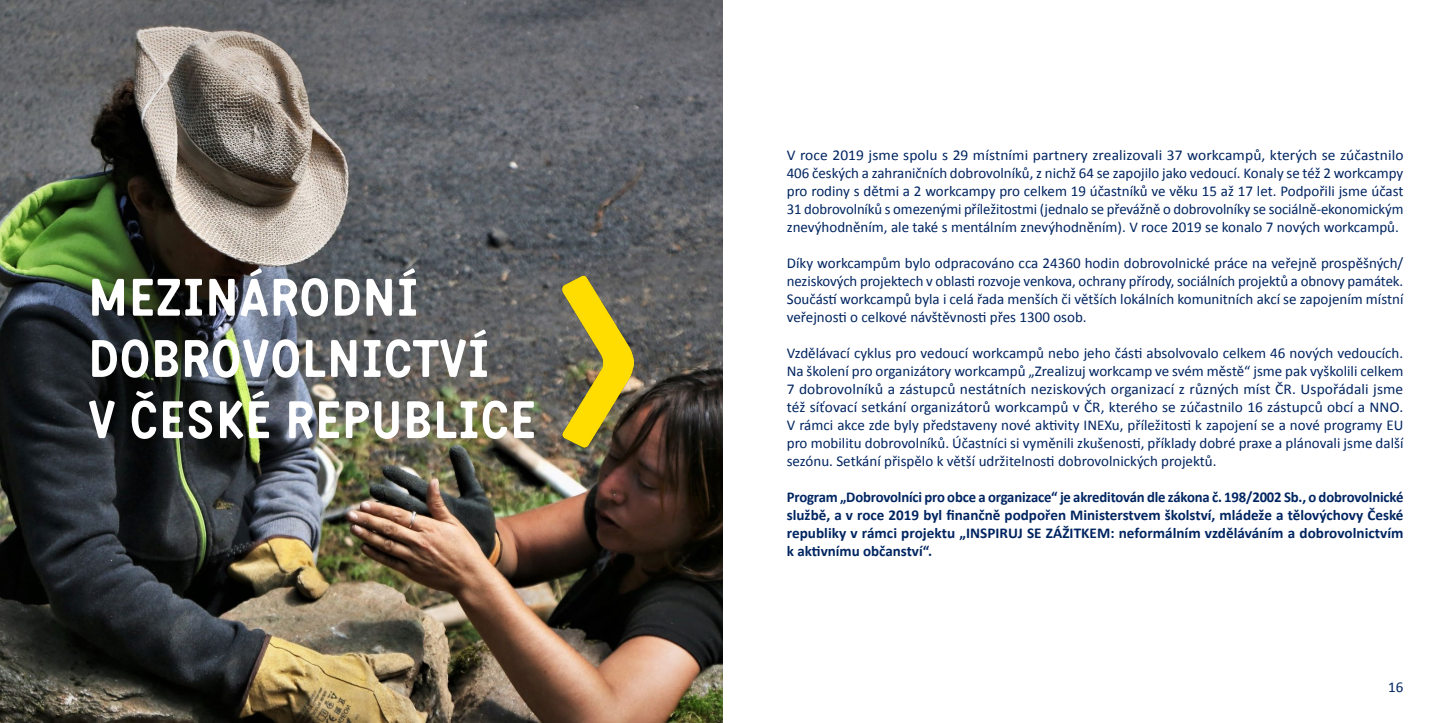
<style>
.page{position:relative;width:1446px;height:723px;background:#fff}
.page>*{position:absolute;margin:0;border:0;box-sizing:border-box;transform-origin:0 0}
.t1{font:700 51px/61.2px "Katarine";letter-spacing:.015em;color:#fff}
.t2{font:15px/18px "Calibri";color:#002561;text-align:justify}
.t3{font:700 15px/18px "Calibri";color:#002561;text-align:justify}
</style>
<div class="page">
<img style="left:0;top:0;width:723px;height:723px">
<img style="left:563px;top:276px;width:70px;height:171px">
<h1 class="t1" style="left:88px;top:267px;width:449px">MEZINÁRODNÍ<br>DOBROVOLNICTVÍ<br>V ČESKÉ REPUBLICE</h1>
<p class="t2" style="left:787px;top:146px;width:618px">V roce 2019 jsme spolu s 29 místními partnery zrealizovali 37 workcampů, kterých se zúčastnilo 406 českých a zahraničních dobrovolníků, z nichž 64 se zapojilo jako vedoucí. Konaly se též 2 workcampy pro rodiny s dětmi a 2 workcampy pro celkem 19 účastníků ve věku 15 až 17 let. Podpořili jsme účast 31 dobrovolníků s omezenými příležitostmi (jednalo se převážně o dobrovolníky se sociálně-ekonomickým znevýhodněním, ale také s mentálním znevýhodněním). V roce 2019 se konalo 7 nových workcampů.</p>
<p class="t2" style="left:787px;top:254px;width:618px">Díky workcampům bylo odpracováno cca 24360 hodin dobrovolnické práce na veřejně prospěšných/ neziskových projektech v oblasti rozvoje venkova, ochrany přírody, sociálních projektů a obnovy památek.<br>Součástí workcampů byla i celá řada menších či větších lokálních komunitních akcí se zapojením místní veřejnosti o celkové návštěvnosti přes 1300 osob.</p>
<p class="t2" style="left:787px;top:344px;width:618px">Vzdělávací cyklus pro vedoucí workcampů nebo jeho části absolvovalo celkem 46 nových vedoucích.<br>Na školení pro organizátory workcampů „Zrealizuj workcamp ve svém městě“ jsme pak vyškolili celkem 7 dobrovolníků a zástupců nestátních neziskových organizací z různých míst ČR. Uspořádali jsme též síťovací setkání organizátorů workcampů v ČR, kterého se zúčastnilo 16 zástupců obcí a NNO.<br>V rámci akce zde byly představeny nové aktivity INEXu, příležitosti k zapojení se a nové programy EU pro mobilitu dobrovolníků. Účastníci si vyměnili zkušenosti, příklady dobré praxe a plánovali jsme další sezónu. Setkání přispělo k větší udržitelnosti dobrovolnických projektů.</p>
<p class="t3" style="left:787px;top:488px;width:618px">Program „Dobrovolníci pro obce a organizace“ je akreditován dle zákona č. 198/2002 Sb., o dobrovolnické službě, a v roce 2019 byl finančně podpořen Ministerstvem školství, mládeže a tělovýchovy České republiky v rámci projektu „INSPIRUJ SE ZÁŽITKEM: neformálním vzděláváním a dobrovolnictvím k aktivnímu občanství“.</p>
<p class="t2" style="left:1388px;top:678px;width:17px">16</p>
</div>
